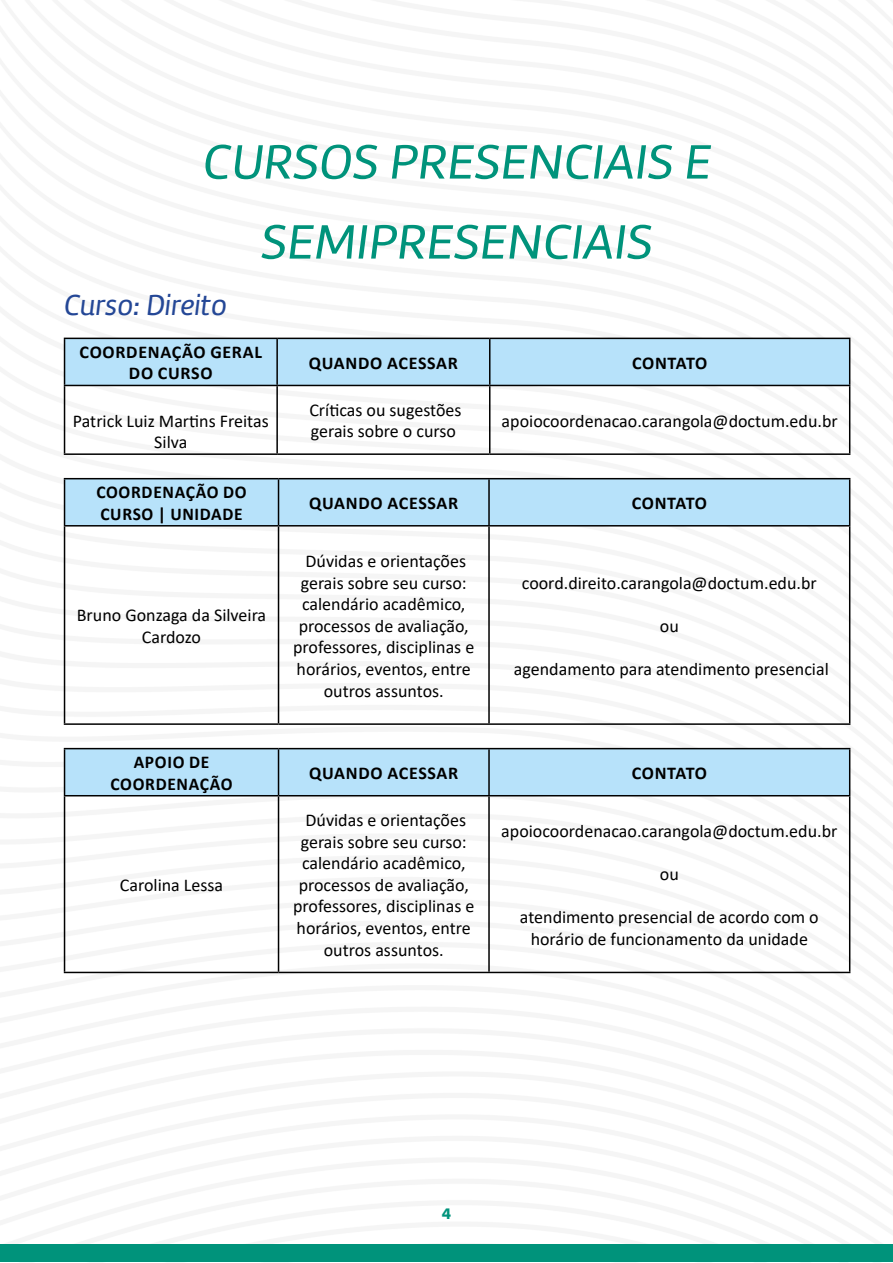
<style>
.page{position:relative;width:893px;height:1263px;background:#fff}
.page>*{position:absolute;margin:0;border:0;box-sizing:border-box;transform-origin:0 0}
.t1{font:49.8px/79.9px "Amelia Basic Italic";color:#00937b;text-align:center;scale:1.05 1}
.t2{font:30px "Amelia Basic Italic";color:#244796}
.t3{font:18px/21.6px "Calibri";color:#000;text-align:center}
.t4{font:700 18px/21.6px "Calibri";letter-spacing:.04em;color:#000;text-align:center}
.t5{font:700 18px "Calibri";letter-spacing:.02em;color:#000}
.t6{font:700 15px "Futura BT";color:#00937b}
</style>
<div class="page">
<img style="left:0;top:337px;width:851px;height:925px">
<div style="left:1px;top:1244px;width:892px;height:18px;background:#00937b"></div>
<div style="left:65px;top:339px;width:784px;height:46px;background:#b7e2fa"></div>
<hr style="left:64px;top:338px;width:213px;height:1px;background:#000">
<hr style="left:64px;top:339px;width:1px;height:46px;background:#000">
<hr style="left:277px;top:338px;width:213px;height:1px;background:#000">
<hr style="left:276px;top:339px;width:2px;height:46px;background:#000">
<hr style="left:490px;top:338px;width:360px;height:1px;background:#000">
<hr style="left:489px;top:339px;width:1px;height:46px;background:#000">
<hr style="left:849px;top:339px;width:1px;height:46px;background:#000">
<hr style="left:64px;top:385px;width:213px;height:1px;background:#000">
<hr style="left:64px;top:386px;width:1px;height:67px;background:#000">
<hr style="left:277px;top:385px;width:213px;height:1px;background:#000">
<hr style="left:276px;top:386px;width:2px;height:67px;background:#000">
<hr style="left:490px;top:385px;width:360px;height:1px;background:#000">
<hr style="left:489px;top:386px;width:1px;height:67px;background:#000">
<hr style="left:849px;top:386px;width:1px;height:67px;background:#000">
<hr style="left:64px;top:453px;width:213px;height:2px;background:#000">
<hr style="left:277px;top:453px;width:213px;height:2px;background:#000">
<hr style="left:490px;top:453px;width:360px;height:2px;background:#000">
<div style="left:65px;top:479px;width:784px;height:46px;background:#b7e2fa"></div>
<hr style="left:64px;top:478px;width:215px;height:1px;background:#000">
<hr style="left:64px;top:479px;width:1px;height:46px;background:#000">
<hr style="left:279px;top:478px;width:210px;height:1px;background:#000">
<hr style="left:278px;top:479px;width:1px;height:46px;background:#000">
<hr style="left:489px;top:478px;width:361px;height:1px;background:#000">
<hr style="left:488px;top:479px;width:2px;height:46px;background:#000">
<hr style="left:849px;top:479px;width:1px;height:46px;background:#000">
<hr style="left:64px;top:525px;width:215px;height:1px;background:#000">
<hr style="left:64px;top:526px;width:1px;height:197px;background:#000">
<hr style="left:279px;top:525px;width:210px;height:1px;background:#000">
<hr style="left:278px;top:526px;width:1px;height:197px;background:#000">
<hr style="left:489px;top:525px;width:361px;height:1px;background:#000">
<hr style="left:488px;top:526px;width:2px;height:197px;background:#000">
<hr style="left:849px;top:526px;width:1px;height:197px;background:#000">
<hr style="left:64px;top:723px;width:215px;height:2px;background:#000">
<hr style="left:279px;top:723px;width:210px;height:2px;background:#000">
<hr style="left:489px;top:723px;width:361px;height:2px;background:#000">
<div style="left:65px;top:749px;width:784px;height:46px;background:#b7e2fa"></div>
<hr style="left:64px;top:748px;width:215px;height:1px;background:#000">
<hr style="left:64px;top:749px;width:1px;height:46px;background:#000">
<hr style="left:279px;top:748px;width:210px;height:1px;background:#000">
<hr style="left:278px;top:749px;width:1px;height:46px;background:#000">
<hr style="left:489px;top:748px;width:361px;height:1px;background:#000">
<hr style="left:488px;top:749px;width:2px;height:46px;background:#000">
<hr style="left:849px;top:749px;width:1px;height:46px;background:#000">
<hr style="left:64px;top:795px;width:215px;height:1px;background:#000">
<hr style="left:64px;top:796px;width:1px;height:176px;background:#000">
<hr style="left:279px;top:795px;width:210px;height:1px;background:#000">
<hr style="left:278px;top:796px;width:1px;height:176px;background:#000">
<hr style="left:489px;top:795px;width:361px;height:1px;background:#000">
<hr style="left:488px;top:796px;width:2px;height:176px;background:#000">
<hr style="left:849px;top:796px;width:1px;height:176px;background:#000">
<hr style="left:64px;top:972px;width:215px;height:1px;background:#000">
<hr style="left:279px;top:972px;width:210px;height:1px;background:#000">
<hr style="left:489px;top:972px;width:361px;height:1px;background:#000">
<h1 class="t1" style="left:202px;top:122px;width:487px">CURSOS PRESENCIAIS E<br>SEMIPRESENCIAIS</h1>
<h2 class="t2" style="left:64px;top:287px;width:164px">Curso: Direito</h2>
<p class="t4" style="left:80px;top:341px;width:184px">COORDENAÇÃO GERAL<br>DO CURSO</p>
<p class="t4" style="left:309px;top:352px;width:151px">QUANDO ACESSAR</p>
<p class="t5" style="left:632px;top:350px;width:77px">CONTATO</p>
<p class="t3" style="left:73px;top:409px;width:197px">Patrick Luiz Martins Freitas<br>Silva</p>
<p class="t3" style="left:309px;top:399px;width:154px;text-align:left">Críticas ou sugestões gerais sobre o curso</p>
<p class="t3" style="left:502px;top:409px;width:338px">apoiocoordenacao.carangola@doctum.edu.br</p>
<p class="t4" style="left:96px;top:481px;width:152px;text-align:left">COORDENAÇÃO DO<br>CURSO | UNIDADE</p>
<p class="t4" style="left:309px;top:492px;width:151px">QUANDO ACESSAR</p>
<p class="t5" style="left:632px;top:490px;width:77px">CONTATO</p>
<p class="t3" style="left:77px;top:604px;width:191px">Bruno Gonzaga da Silveira<br>Cardozo</p>
<p class="t3" style="left:293px;top:550px;width:183px">Dúvidas e orientações gerais sobre seu curso: calendário acadêmico, processos de avaliação, professores, disciplinas e horários, eventos, entre outros assuntos.</p>
<p class="t3" style="left:522px;top:571px;width:296px">coord.direito.carangola@doctum.edu.br</p>
<p class="t3" style="left:660px;top:614px;width:20px">ou</p>
<p class="t3" style="left:514px;top:658px;width:316px">agendamento para atendimento presencial</p>
<p class="t4" style="left:110px;top:751px;width:124px">APOIO DE<br>COORDENAÇÃO</p>
<p class="t4" style="left:309px;top:762px;width:151px">QUANDO ACESSAR</p>
<p class="t5" style="left:632px;top:760px;width:77px">CONTATO</p>
<p class="t3" style="left:120px;top:874px;width:105px">Carolina Lessa</p>
<p class="t3" style="left:293px;top:809px;width:183px">Dúvidas e orientações gerais sobre seu curso: calendário acadêmico, processos de avaliação, professores, disciplinas e horários, eventos, entre outros assuntos.</p>
<p class="t3" style="left:501px;top:820px;width:338px">apoiocoordenacao.carangola@doctum.edu.br</p>
<p class="t3" style="left:660px;top:863px;width:20px">ou</p>
<p class="t3" style="left:520px;top:906px;width:300px">atendimento presencial de acordo com o horário de funcionamento da unidade</p>
<p class="t6" style="left:442px;top:1204px;width:11px">4</p>
</div>
